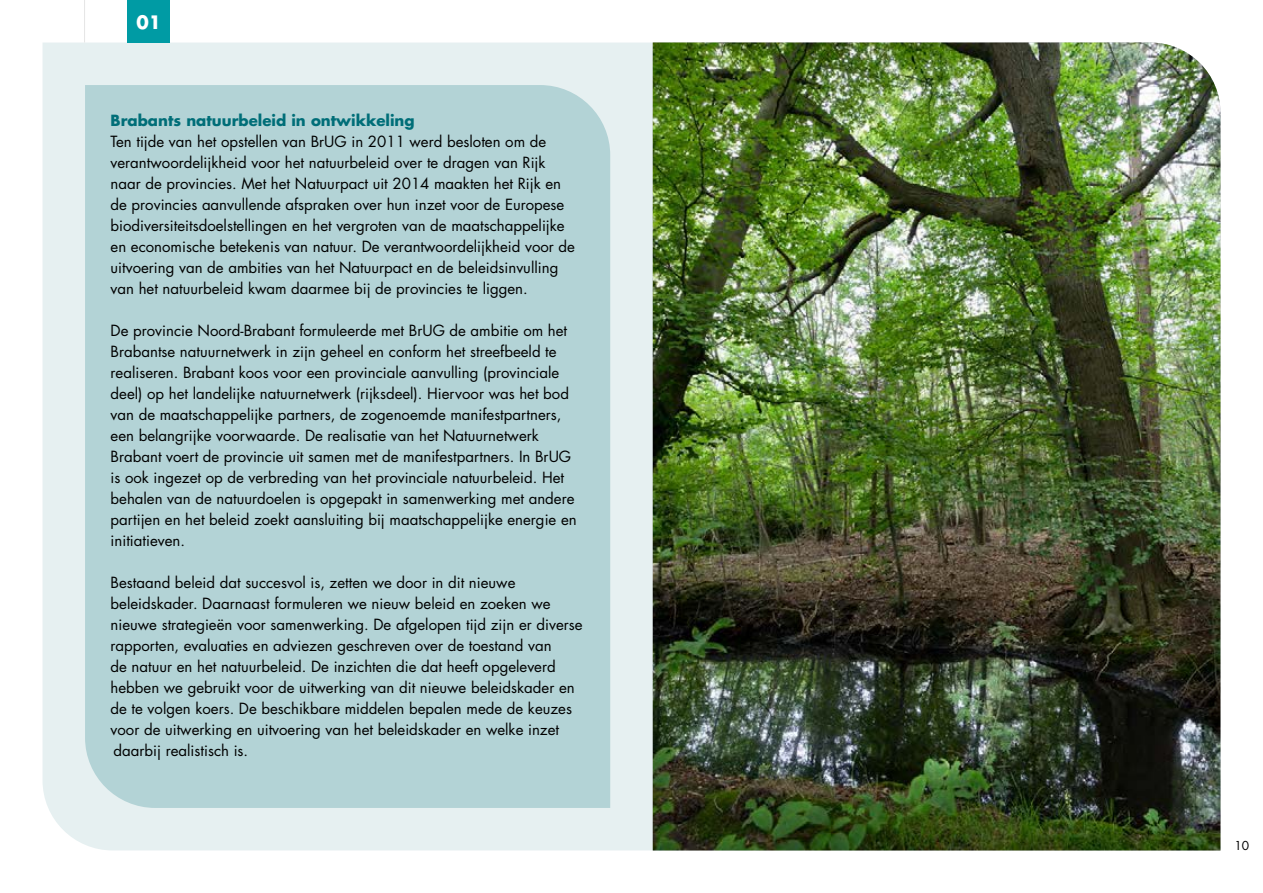
<style>
.page{position:relative;width:1263px;height:893px;background:#fff}
.page>*{position:absolute;margin:0;border:0;box-sizing:border-box;transform-origin:0 0}
.t1{font:700 18px "Futura Std";color:#fff}
.t2{font:15px/21px "Futura Std";color:#000}
.t3{font:700 15px "Futura Std";color:#006e78}
.t4{font:12px "Futura Std";color:#000}
</style>
<div class="page">
<div style="left:43px;top:43px;width:610px;height:807px;background:#e6f0f1"></div>
<hr style="left:84px;top:0;width:1px;height:43px;background:#e6e6e6">
<div style="left:128px;top:0;width:42px;height:43px;background:#009ba4"></div>
<div style="left:85px;top:85px;width:525px;height:723px;background:#b3d3d6"></div>
<img style="left:653px;top:43px;width:567px;height:807px">
<p class="t1" style="left:136px;top:10px;width:26px">01</p>
<p class="t3" style="left:111px;top:110px;width:306px">Brabants natuurbeleid in ontwikkeling</p>
<p class="t2" style="left:111px;top:131px;width:466px">Ten tijde van het opstellen van BrUG in 2011 werd besloten om de verantwoordelijkheid voor het natuurbeleid over te dragen van Rijk naar de provincies. Met het Natuurpact uit 2014 maakten het Rijk en de provincies aanvullende afspraken over hun inzet voor de Europese biodiversiteitsdoelstellingen en het vergroten van de maatschappelijke en economische betekenis van natuur. De verantwoordelijkheid voor de uitvoering van de ambities van het Natuurpact en de beleidsinvulling van het natuurbeleid kwam daarmee bij de provincies te liggen.</p>
<p class="t2" style="left:111px;top:320px;width:468px">De provincie Noord-Brabant formuleerde met BrUG de ambitie om het Brabantse natuurnetwerk in zijn geheel en conform het streefbeeld te realiseren. Brabant koos voor een provinciale aanvulling (provinciale deel) op het landelijke natuurnetwerk (rijksdeel). Hiervoor was het bod van de maatschappelijke partners, de zogenoemde manifestpartners, een belangrijke voorwaarde. De realisatie van het Natuurnetwerk Brabant voert de provincie uit samen met de manifestpartners. In BrUG is ook ingezet op de verbreding van het provinciale natuurbeleid. Het behalen van de natuurdoelen is opgepakt in samenwerking met andere partijen en het beleid zoekt aansluiting bij maatschappelijke energie en initiatieven.</p>
<p class="t2" style="left:111px;top:572px;width:473px">Bestaand beleid dat succesvol is, zetten we door in dit nieuwe beleidskader. Daarnaast formuleren we nieuw beleid en zoeken we nieuwe strategieën voor samenwerking. De afgelopen tijd zijn er diverse rapporten, evaluaties en adviezen geschreven over de toestand van<br>de natuur en het natuurbeleid. De inzichten die dat heeft opgeleverd hebben we gebruikt voor de uitwerking van dit nieuwe beleidskader en de te volgen koers. De beschikbare middelen bepalen mede de keuzes voor de uitwerking en uitvoering van het beleidskader en welke inzet daarbij realistisch is.</p>
<p class="t4" style="left:1234px;top:838px;width:16px">10</p>
</div>
